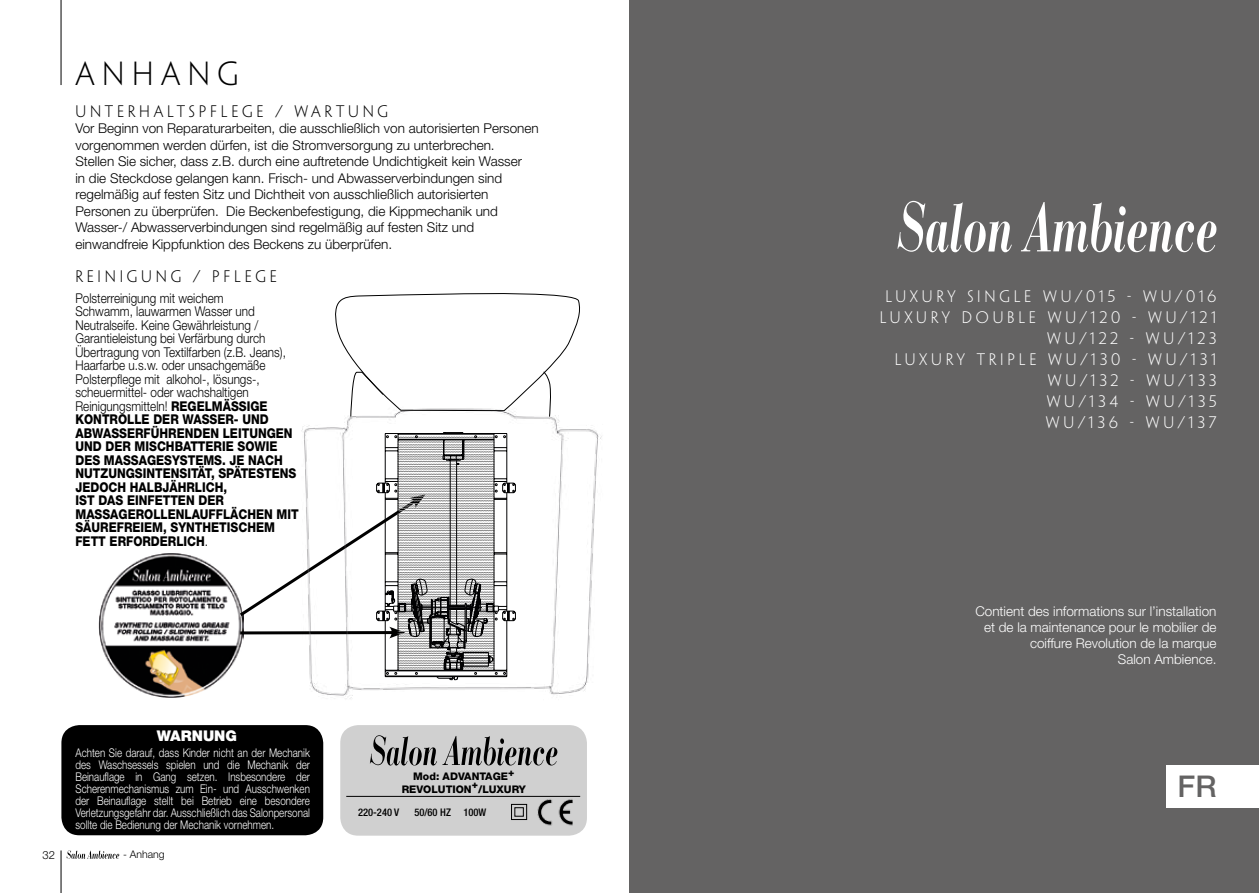
<style>
.page{position:relative;width:1259px;height:893px;background:#fff}
.page>*{position:absolute;margin:0;border:0;box-sizing:border-box;transform-origin:0 0}
.t1{font:300 30px "Penumbra Sans Std";letter-spacing:.25em;color:#000}
.t2{font:500 30px "Helvetica Neue LT Std";color:#646363}
.t3{font:300 15px/21px "Penumbra Sans Std";letter-spacing:.25em;color:#fff;text-align:right}
.t4{font:300 15px "Penumbra Sans Std";letter-spacing:.25em;color:#000}
.t5{font:900 14.85px "Helvetica Neue LT Std";color:#fff}
.t6{font:300 13.5px/13.5px "Helvetica Neue LT Std";color:#000;scale:.87 1}
.t7{font:300 13.5px/16.5px "Helvetica Neue LT Std";color:#000}
.t8{font:300 13.5px/16.2px "Helvetica Neue LT Std";color:#fff;text-align:right}
.t9{font:300 12px/12px "Helvetica Neue LT Std";color:#fff;text-align:justify;scale:.82 1}
.t10{font:300 11.25px "Helvetica Neue LT Std";color:#000}
.t11{font:800 10.5px/12.6px "Helvetica Neue LT Std";color:#000;text-align:center}
.t12{font:500 condensed 10.5px "Helvetica Neue LT Std";color:#000}
.t13{font:300 10.5px "Helvetica Neue LT Std";color:#000}
.s1{font-weight:800}
</style>
<div class="page">
<hr style="left:61px;top:850px;width:1px;height:43px;background:#000">
<svg style="left:67px;top:850px;width:52px;height:9px"></svg>
<div style="left:629px;top:0;width:630px;height:893px;background:#646363"></div>
<svg style="left:897px;top:201px;width:114px;height:51px"></svg>
<svg style="left:1021px;top:202px;width:195px;height:50px"></svg>
<div style="left:1166px;top:765px;width:93px;height:43px;background:#fff"></div>
<div style="left:340px;top:725px;width:247px;height:111px;background:#d0d0d0;border-radius:18px"></div>
<svg style="left:370px;top:735px;width:187px;height:30px"></svg>
<img style="left:537px;top:799px;width:35px;height:26px">
<div style="left:511px;top:804px;width:16px;height:16px;border:1px solid #000"></div>
<div style="left:514px;top:807px;width:10px;height:10px;border:1px solid #000"></div>
<hr style="left:346px;top:796px;width:234px;height:1px;background:#000">
<hr style="left:61px;top:0;width:1px;height:85px;background:#000">
<div style="left:61px;top:725px;width:262px;height:110px;background:#000;border-radius:18px"></div>
<img style="left:99px;top:553px;width:138px;height:144px">
<img style="left:301px;top:417px;width:301px;height:282px">
<svg style="left:237px;top:432px;width:279px;height:248px"></svg>
<svg style="left:335px;top:293px;width:245px;height:124px"></svg>
<h1 class="t1" style="left:75px;top:57px;width:165px">ANHANG</h1>
<p class="t4" style="left:75px;top:103px;width:314px">UNTERHALTSPFLEGE / WARTUNG</p>
<p class="t7" style="left:75px;top:120px;width:465px">Vor Beginn von Reparaturarbeiten, die ausschließlich von autorisierten Personen vorgenommen werden dürfen, ist die Stromversorgung zu unterbrechen.<br>Stellen Sie sicher, dass z.B. durch eine auftretende Undichtigkeit kein Wasser<br>in die Steckdose gelangen kann. Frisch- und Abwasserverbindungen sind regelmäßig auf festen Sitz und Dichtheit von ausschließlich autorisierten Personen zu überprüfen. Die Beckenbefestigung, die Kippmechanik und Wasser-/ Abwasserverbindungen sind regelmäßig auf festen Sitz und einwandfreie Kippfunktion des Beckens zu überprüfen.</p>
<p class="t4" style="left:75px;top:268px;width:203px">REINIGUNG / PFLEGE</p>
<p class="t6" style="left:75px;top:291px;width:258px">Polsterreinigung mit weichem<br>Schwamm, lauwarmen Wasser und<br>Neutralseife. Keine Gewährleistung /<br>Garantieleistung bei Verfärbung durch<br>Übertragung von Textilfarben (z.B. Jeans),<br>Haarfarbe u.s.w. oder unsachgemäße<br>Polsterpflege mit alkohol-, lösungs-, scheuermittel- oder wachshaltigen<br>Reinigungsmitteln! <span class="s1">REGELMÄSSIGE<br>KONTROLLE DER WASSER- UND<br>ABWASSERFÜHRENDEN LEITUNGEN<br>UND DER MISCHBATTERIE SOWIE<br>DES MASSAGESYSTEMS. JE NACH<br>NUTZUNGSINTENSITÄT, SPÄTESTENS<br>JEDOCH HALBJÄHRLICH,<br>IST DAS EINFETTEN DER<br>MASSAGEROLLENLAUFFLÄCHEN MIT<br>SÄUREFREIEM, SYNTHETISCHEM<br>FETT ERFORDERLICH</span>.</p>
<p class="t5" style="left:157px;top:727px;width:82px">WARNUNG</p>
<p class="t9" style="left:75px;top:746px;width:287px">Achten Sie darauf, dass Kinder nicht an der Mechanik des Waschsessels spielen und die Mechanik der Beinauflage in Gang setzen. Insbesondere der Scherenmechanismus zum Ein- und Ausschwenken der Beinauflage stellt bei Betrieb eine besondere Verletzungsgefahr dar. Ausschließlich das Salonpersonal sollte die Bedienung der Mechanik vornehmen.</p>
<p class="t10" style="left:43px;top:848px;width:14px">32</p>
<p class="t13" style="left:123px;top:848px;width:43px">- Anhang</p>
<p class="t11" style="left:402px;top:770px;width:126px">Mod: ADVANTAGE+<br>REVOLUTION+/LUXURY</p>
<p class="t12" style="left:358px;top:806px;width:43px">220-240 V</p>
<p class="t12" style="left:414px;top:806px;width:73px">50/60 HZ 100W</p>
<p class="t3" style="left:880px;top:286px;width:338px">LUXURY SINGLE WU/015 - WU/016<br>LUXURY DOUBLE WU/120 - WU/121<br>WU/122 - WU/123<br>LUXURY TRIPLE WU/130 - WU/131<br>WU/132 - WU/133<br>WU/134 - WU/135<br>WU/136 - WU/137</p>
<p class="t8" style="left:975px;top:602px;width:243px">Contient des informations sur l’installation et de la maintenance pour le mobilier de coiffure Revolution de la marque<br>Salon Ambience.</p>
<h1 class="t2" style="left:1177px;top:769px;width:40px">FR</h1>
</div>
